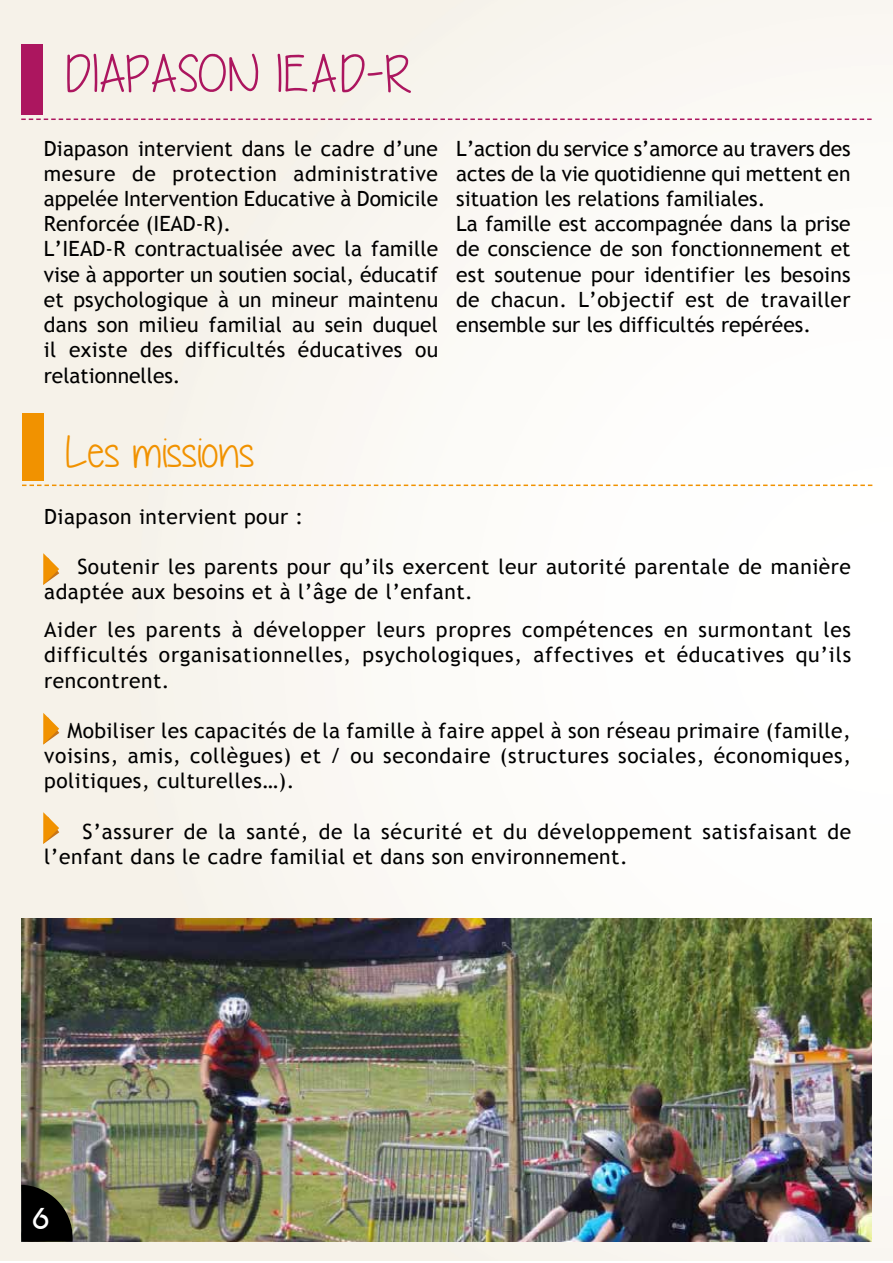
<style>
.page{position:relative;width:893px;height:1263px;background:#fff}
.page>*{position:absolute;margin:0;border:0;box-sizing:border-box;transform-origin:0 0}
.t1{font:52.5px "Yummy Cupcakes";color:#ac165f}
.t2{font:45px "Yummy Cupcakes";color:#f19200}
.t3{font:500 30px "Bordeaux";color:#fff}
.t4{font:21px/25.2px "Trebuchet MS";letter-spacing:.01em;color:#000}
.t5{font:21px/25.2px "Trebuchet MS";letter-spacing:.035em;color:#000}
</style>
<div class="page">
<img style="left:0;top:0;width:893px;height:1261px">
<img style="left:21px;top:918px;width:851px;height:324px">
<svg style="left:21px;top:1185px;width:52px;height:57px;background:#212116"></svg>
<div style="left:22px;top:413px;width:21px;height:68px;background:#f19200"></div>
<svg style="left:22px;top:485px;width:850px;height:1px"></svg>
<svg style="left:43px;top:553px;width:16px;height:32px"></svg>
<svg style="left:43px;top:713px;width:16px;height:32px"></svg>
<svg style="left:43px;top:812px;width:16px;height:32px"></svg>
<div style="left:21px;top:44px;width:22px;height:71px;background:#ac165f"></div>
<svg style="left:21px;top:119px;width:851px;height:1px"></svg>
<h1 class="t1" style="left:64px;top:45px;width:350px">DIAPASON IEAD-R</h1>
<p class="t4" style="left:44px;top:135px;width:396px">Diapason intervient dans le cadre d’une mesure de protection administrative appelée Intervention Educative à Domicile Renforcée (IEAD-R).<br>L’IEAD-R contractualisée avec la famille vise à apporter un soutien social, éducatif et psychologique à un mineur maintenu dans son milieu familial au sein duquel il existe des difficultés éducatives ou relationnelles.</p>
<p class="t4" style="left:456px;top:135px;width:396px">L’action du service s’amorce au travers des actes de la vie quotidienne qui mettent en situation les relations familiales.<br>La famille est accompagnée dans la prise de conscience de son fonctionnement et est soutenue pour identifier les besoins de chacun. L’objectif est de travailler ensemble sur les difficultés repérées.</p>
<h2 class="t2" style="left:65px;top:427px;width:191px">Les missions</h2>
<p class="t4" style="left:44px;top:504px;width:261px">Diapason intervient pour :</p>
<p class="t4" style="left:44px;top:554px;width:808px;text-indent:33px">Soutenir les parents pour qu’ils exercent leur autorité parentale de manière adaptée aux besoins et à l’âge de l’enfant.</p>
<p class="t4" style="left:44px;top:617px;width:808px;text-align:justify">Aider les parents à développer leurs propres compétences en surmontant les difficultés organisationnelles, psychologiques, affectives et éducatives qu’ils rencontrent.</p>
<p class="t4" style="left:44px;top:718px;width:808px;text-align:justify;text-indent:23px">Mobiliser les capacités de la famille à faire appel à son réseau primaire (famille, voisins, amis, collègues) et / ou secondaire (structures sociales, économiques, politiques, culturelles…).</p>
<p class="t5" style="left:44px;top:819px;width:808px;text-indent:38px">S’assurer de la santé, de la sécurité et du développement satisfaisant de l’enfant dans le cadre familial et dans son environnement.</p>
<h3 class="t3" style="left:32px;top:1202px;width:18px">6</h3>
</div>
